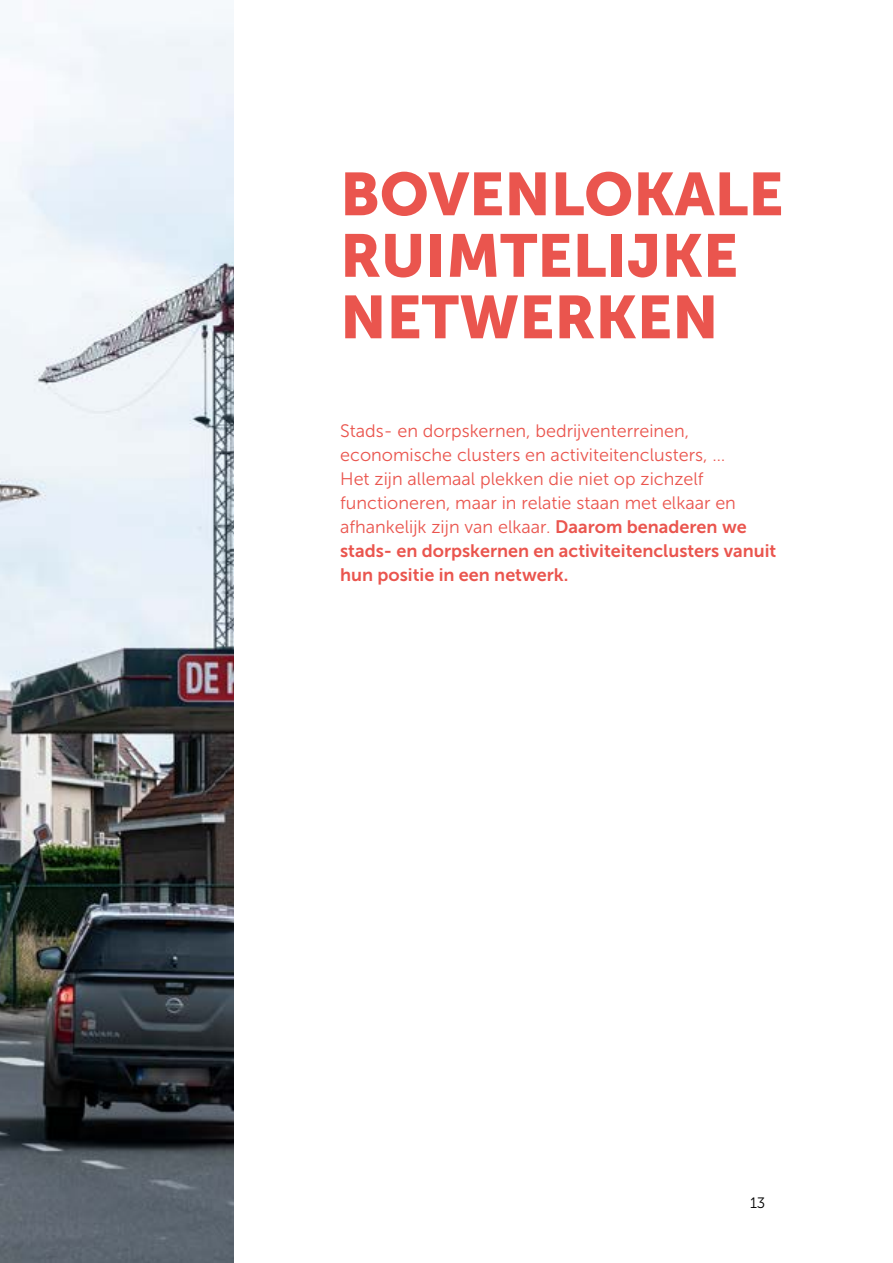
<style>
.page{position:relative;width:893px;height:1263px;background:#fff}
.page>*{position:absolute;margin:0;border:0;box-sizing:border-box;transform-origin:0 0}
.t1{font:60px/61.5px "Museo Sans 900";color:#ea554e}
.t2{font:18px/24px "Museo Sans 300";color:#ea554e}
.t3{font:18px/24px "Museo Sans 700";color:#ea554e}
.t4{font:15px "Museo Sans 300";color:#000}
.s1{font-family:"Museo Sans 700"}
</style>
<div class="page">
<img style="left:0;top:9px;width:234px;height:1254px">
<h1 class="t1" style="left:340px;top:163px;width:445px">BOVENLOKALE<br>RUIMTELIJKE<br>NETWERKEN</h1>
<p class="t2" style="left:340px;top:419px;width:408px">Stads- en dorpskernen, bedrijventerreinen, economische clusters en activiteitenclusters, … Het zijn allemaal plekken die niet op zichzelf functioneren, maar in relatie staan met elkaar en afhankelijk zijn van elkaar. <span class="s1">Daarom benaderen we</span></p>
<p class="t3" style="left:340px;top:539px;width:438px">stads- en dorpskernen en activiteitenclusters vanuit hun positie in een netwerk.</p>
<p class="t4" style="left:750px;top:1194px;width:17px">13</p>
</div>
